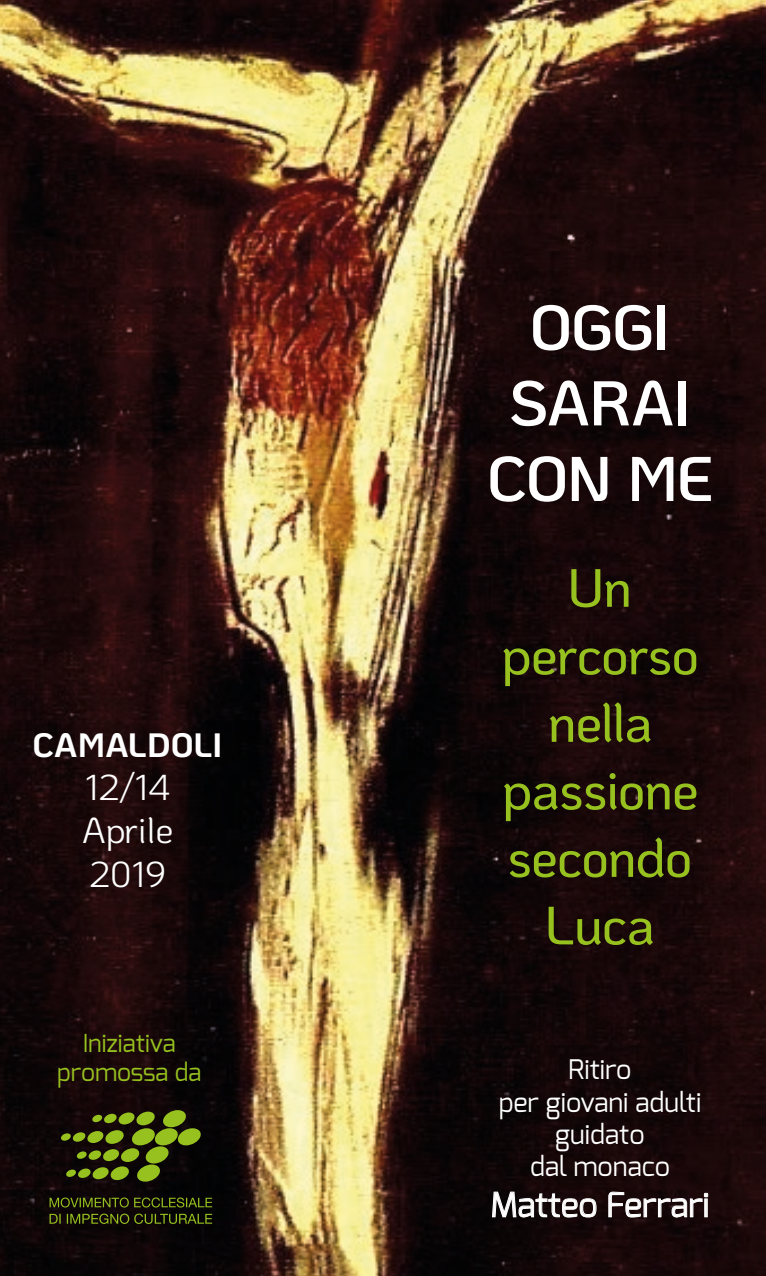
<style>
.page{position:relative;width:766px;height:1276px;background:#fff}
.page>*{position:absolute;margin:0;border:0;box-sizing:border-box;transform-origin:0 0}
.Normal__Web{font:600 63px "Ko Ho";letter-spacing:-.025em;color:#fff}
.Normal__Web-2{font:500 53.77px "Ko Ho";letter-spacing:-.025em;color:#96c11f}
.t1{font:36px "Ko Ho";color:#fff}
.t2{font:33.75px "Exo";color:#fff}
.t3{font:700 33.75px "Ko Ho";color:#fff}
.t4{font:27px "Exo";color:#fff}
.t5{font:24.75px "Exo";color:#96c11f}
</style>
<div class="page">
<img style="left:0;top:0;width:765px;height:1276px">
<svg style="left:50px;top:1197px;width:162px;height:10px;background:#333c0d"></svg>
<svg style="left:50px;top:1213px;width:162px;height:11px;background:#333a0d"></svg>
<svg style="left:59px;top:1110px;width:145px;height:71px;background:#3d470f"></svg>
<svg style="left:491px;top:1191px;width:105px;height:27px;background:#473f40"></svg>
<svg style="left:607px;top:1191px;width:101px;height:27px;background:#47393a"></svg>
<p class="t3" style="left:33px;top:717px;width:192px">CAMALDOLI</p>
<p class="t1" style="left:85px;top:759px;width:86px">12/14</p>
<p class="t1" style="left:82px;top:802px;width:93px">Aprile</p>
<p class="t1" style="left:89px;top:845px;width:79px">2019</p>
<p class="t5" style="left:83px;top:1027px;width:94px">Iniziativa</p>
<p class="t5" style="left:57px;top:1056px;width:145px">promossa da</p>
<p class="Normal__Web" style="left:529px;top:276px;width:142px">OGGI</p>
<p class="Normal__Web" style="left:508px;top:352px;width:184px">SARAI</p>
<p class="Normal__Web" style="left:486px;top:427px;width:228px">CON ME</p>
<p class="Normal__Web-2" style="left:567px;top:545px;width:66px">Un</p>
<p class="Normal__Web-2" style="left:500px;top:612px;width:200px">percorso</p>
<p class="Normal__Web-2" style="left:547px;top:680px;width:107px">nella</p>
<p class="Normal__Web-2" style="left:501px;top:747px;width:198px">passione</p>
<p class="Normal__Web-2" style="left:507px;top:815px;width:186px">secondo</p>
<p class="Normal__Web-2" style="left:545px;top:882px;width:111px">Luca</p>
<p class="t4" style="left:568px;top:1052px;width:65px">Ritiro</p>
<p class="t4" style="left:498px;top:1084px;width:204px">per giovani adulti</p>
<p class="t4" style="left:555px;top:1116px;width:91px">guidato</p>
<p class="t4" style="left:530px;top:1149px;width:141px">dal monaco</p>
<p class="t2" style="left:490px;top:1183px;width:220px">Matteo Ferrari</p>
</div>
